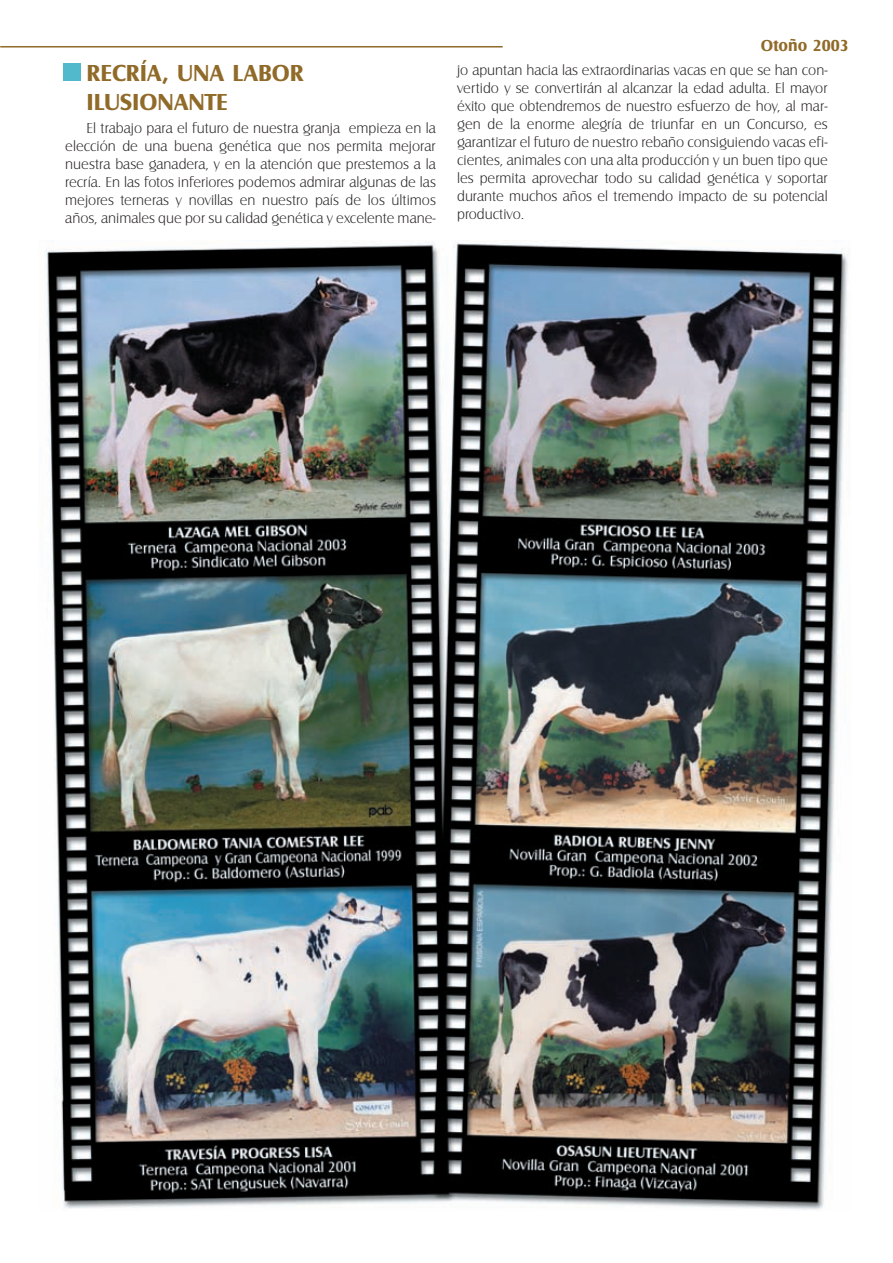
<style>
.page{position:relative;width:893px;height:1263px;background:#fff}
.page>*{position:absolute;margin:0;border:0;box-sizing:border-box;transform-origin:0 0}
.t1{font:700 24px/28.8px "Castle T";color:#906a28}
.t2{font:700 16.5px "Castle T";color:#906a28}
.t3{font:15px/18px "Castle T Ligh";color:#231f20;text-align:justify}
</style>
<div class="page">
<img style="left:45px;top:240px;width:805px;height:970px">
<hr style="left:0;top:46px;width:503px;height:2px;background:#906a28">
<div style="left:64px;top:64px;width:17px;height:17px;background:#52b9cd"></div>
<h1 class="t1" style="left:87px;top:59px;width:219px">RECRÍA, UNA LABOR<br>ILUSIONANTE</h1>
<p class="t3" style="left:65px;top:119px;width:372px;text-indent:21px">El trabajo para el futuro de nuestra granja empieza en la elección de una buena genética que nos permita mejorar nuestra base ganadera, y en la atención que prestemos a la recría. En las fotos inferiores podemos admirar algunas de las mejores terneras y novillas en nuestro país de los últimos años, animales que por su calidad genética y excelente mane-</p>
<p class="t2" style="left:761px;top:36px;width:89px">Otoño 2003</p>
<p class="t3" style="left:457px;top:61px;width:372px">jo apuntan hacia las extraordinarias vacas en que se han con&shy;vertido y se convertirán al alcanzar la edad adulta. El mayor éxito que obtendremos de nuestro esfuerzo de hoy, al mar&shy;gen de la enorme alegría de triunfar en un Concurso, es garantizar el futuro de nuestro rebaño consiguiendo vacas efi&shy;cientes, animales con una alta producción y un buen tipo que les permita aprovechar todo su calidad genética y soportar durante muchos años el tremendo impacto de su potencial productivo.</p>
</div>
